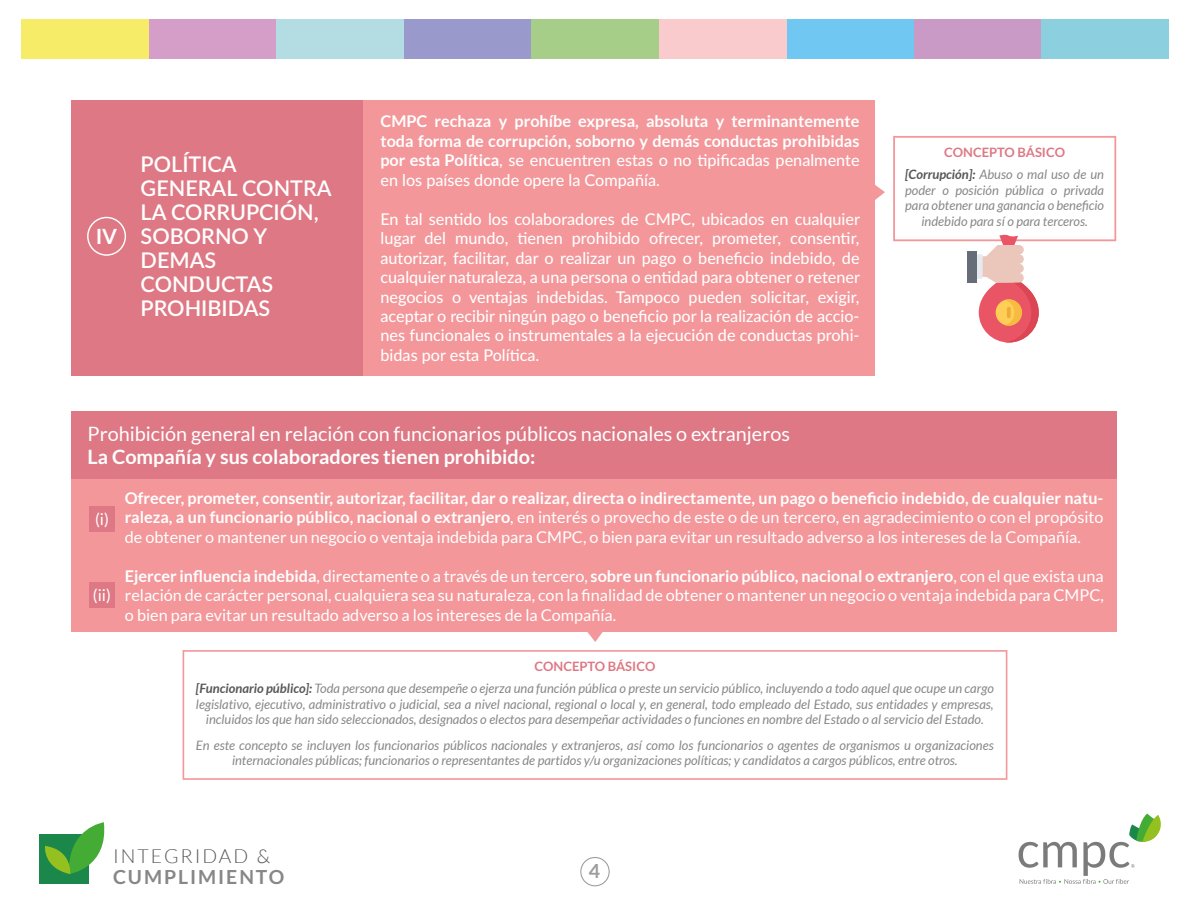
<style>
.page{position:relative;width:1190px;height:920px;background:#fff}
.page>*{position:absolute;margin:0;border:0;box-sizing:border-box;transform-origin:0 0}
.t1{font:600 21.6px/24px "Lato";color:#fff}
.t2{font:700 21px "Lato";color:#fff}
.t3{font:19.8px "Lato";color:#fff}
.t4{font:700 19.8px "Lato";color:#fff}
.t5{font:700 19.5px "Lato";color:#9d9d9c}
.t6{font:700 19.35px "Lato";letter-spacing:.1em;color:#878787}
.t7{font:300 19.35px "Lato";letter-spacing:.1em;color:#575756}
.t8{font:16.2px/19.5px "Lato";color:#fff;text-align:justify}
.t9{font:500 16.2px/19.5px "Lato";color:#fff;text-align:justify}
.t10{font:700 16.2px/19.5px "Lato";color:#fff;text-align:justify}
.t11{font:italic 12.9px/15.6px "Lato";color:#878787;text-align:center}
.s1{font-weight:500}
.s2{font-weight:700;font-style:normal;color:#dd7884}
.s3{font-weight:700;color:#575756}
.s4{font-weight:700}
</style>
<div class="page">
<div style="left:132px;top:100px;width:742px;height:275px;background:#f3979a"></div>
<div style="left:71px;top:100px;width:292px;height:275px;background:#dd7884"></div>
<div style="left:39px;top:834px;width:50px;height:50px;background:#1c874a"></div>
<svg style="left:45px;top:822px;width:60px;height:52px"></svg>
<svg style="left:1018px;top:813px;width:142px;height:70px"></svg>
<div style="left:148px;top:20px;width:128px;height:39px;background:#d59ec8"></div>
<div style="left:914px;top:20px;width:127px;height:39px;background:#ca9ac6"></div>
<div style="left:786px;top:20px;width:128px;height:39px;background:#70c8f2"></div>
<div style="left:1041px;top:20px;width:127px;height:39px;background:#8cd0e0"></div>
<div style="left:21px;top:20px;width:128px;height:39px;background:#f7ec67"></div>
<div style="left:659px;top:20px;width:127px;height:39px;background:#f9cbcd"></div>
<div style="left:531px;top:20px;width:128px;height:39px;background:#a7ce88"></div>
<div style="left:403px;top:20px;width:128px;height:39px;background:#99c"></div>
<div style="left:276px;top:20px;width:127px;height:39px;background:#b3dde2"></div>
<div style="left:87px;top:217px;width:39px;height:39px;border:1px solid #fff;border-radius:50%"></div>
<svg style="left:893px;top:136px;width:223px;height:206px"></svg>
<div style="left:967px;top:251px;width:9px;height:31px;background:#666d79"></div>
<svg style="left:1006px;top:307px;width:4px;height:11px"></svg>
<div style="left:71px;top:411px;width:1045px;height:68px;background:#dd7884"></div>
<div style="left:71px;top:479px;width:1045px;height:152px;background:#f3979a"></div>
<svg style="left:182px;top:650px;width:825px;height:129px"></svg>
<svg style="left:586px;top:631px;width:17px;height:11px"></svg>
<svg style="left:874px;top:184px;width:11px;height:17px"></svg>
<div style="left:89px;top:506px;width:26px;height:25px;background:#dd7884"></div>
<div style="left:89px;top:582px;width:26px;height:25px;background:#dd7884"></div>
<div style="left:580px;top:856px;width:29px;height:30px;border:1px solid #9d9d9c;border-radius:50%"></div>
<h2 class="t2" style="left:96px;top:224px;width:23px">IV</h2>
<h1 class="t1" style="left:141px;top:151px;width:192px">POLÍTICA<br>GENERAL CONTRA<br>LA CORRUPCIÓN,<br>SOBORNO Y<br>DEMAS<br>CONDUCTAS<br>PROHIBIDAS</h1>
<p class="t10" style="left:380px;top:112px;width:480px">CMPC rechaza y prohíbe expresa, absoluta y terminantemente toda forma de corrupción, soborno y demás conductas prohibidas por esta Política<span class="s1">, se encuentren estas o no tipificadas penalmente en los países donde opere la Compañía.</span></p>
<p class="t9" style="left:380px;top:208px;width:481px">En tal sentido los colaboradores de CMPC, ubicados en cualquier lugar del mundo, tienen prohibido ofrecer, prometer, consentir, autorizar, facilitar, dar o realizar un pago o beneficio indebido, de cualquier naturaleza, a una persona o entidad para obtener o retener negocios o ventajas indebidas. Tampoco pueden solicitar, exigir, aceptar o recibir ningún pago o beneficio por la realización de accio&shy;nes funcionales o instrumentales a la ejecución de conductas prohi&shy;bidas por esta Política.</p>
<p class="t11" style="left:905px;top:142px;width:200px;line-height:22px"><span class="s2">CONCEPTO BÁSICO<br></span><span class="s3">[Corrupción]:</span> Abuso o mal uso de un</p>
<p class="t11" style="left:905px;top:183px;width:200px">poder o posición pública o privada para obtener una ganancia o beneficio indebido para sí o para terceros.</p>
<h3 class="t3" style="left:88px;top:422px;width:704px">Prohibición general en relación con funcionarios públicos nacionales o extranjeros</h3>
<h3 class="t4" style="left:88px;top:446px;width:449px">La Compañía y sus colaboradores tienen prohibido:</h3>
<p class="t8" style="left:125px;top:488px;width:980px"><span class="s4">Ofrecer, prometer, consentir, autorizar, facilitar, dar o realizar, directa o indirectamente, un pago o beneficio indebido, de cualquier natu&shy;raleza, a un funcionario público, nacional o extranjero</span>, en interés o provecho de este o de un tercero, en agradecimiento o con el propósito de obtener o mantener un negocio o ventaja indebida para CMPC, o bien para evitar un resultado adverso a los intereses de la Compañía.</p>
<p class="t8" style="left:125px;top:566px;width:980px"><span class="s4">Ejercer influencia indebida</span>, directamente o a través de un tercero, <span class="s4">sobre un funcionario público, nacional o extranjero</span>, con el que exista una relación de carácter personal, cualquiera sea su naturaleza, con la finalidad de obtener o mantener un negocio o ventaja indebida para CMPC, o bien para evitar un resultado adverso a los intereses de la Compañía.</p>
<p class="t8" style="left:95px;top:509px;width:15px">(i)</p>
<p class="t8" style="left:93px;top:584px;width:20px">(ii)</p>
<p class="t11" style="left:196px;top:655px;width:799px;line-height:22px"><span class="s2">CONCEPTO BÁSICO<br></span><span class="s3">[Funcionario público]:</span> Toda persona que desempeñe o ejerza una función pública o preste un servicio público, incluyendo a todo aquel que ocupe un cargo</p>
<p class="t11" style="left:196px;top:696px;width:799px">legislativo, ejecutivo, administrativo o judicial, sea a nivel nacional, regional o local y, en general, todo empleado del Estado, sus entidades y empresas, incluidos los que han sido seleccionados, designados o electos para desempeñar actividades o funciones en nombre del Estado o al servicio del Estado.</p>
<p class="t11" style="left:196px;top:737px;width:799px">En este concepto se incluyen los funcionarios públicos nacionales y extranjeros, así como los funcionarios o agentes de organismos u organizaciones internacionales públicas; funcionarios o representantes de partidos y/u organizaciones políticas; y candidatos a cargos públicos, entre otros.</p>
<h3 class="t7" style="left:113px;top:845px;width:159px">INTEGRIDAD &amp;</h3>
<h3 class="t6" style="left:113px;top:866px;width:173px">CUMPLIMIENTO</h3>
<h3 class="t5" style="left:589px;top:860px;width:13px">4</h3>
</div>
